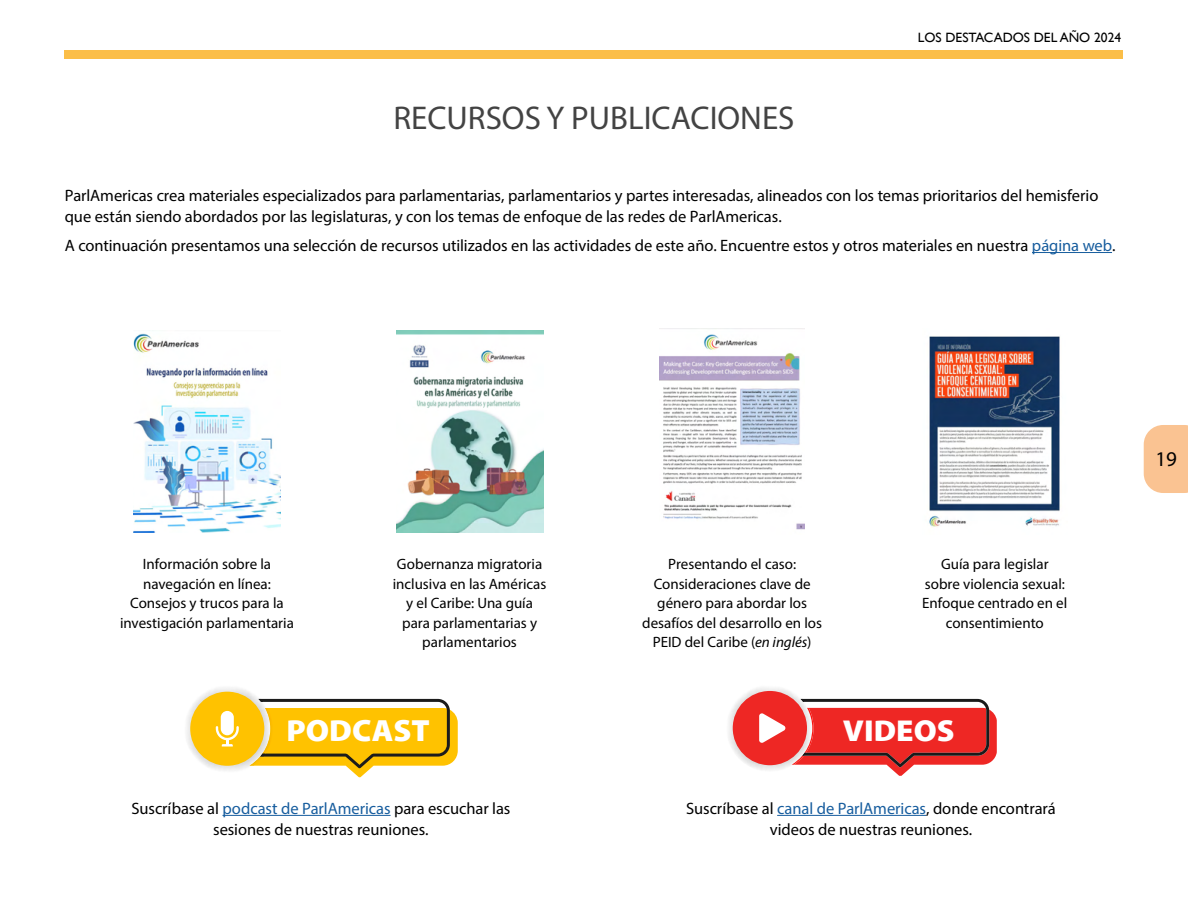
<style>
.page{position:relative;width:1188px;height:918px;background:#fff}
.page>*{position:absolute;margin:0;border:0;box-sizing:border-box;transform-origin:0 0}
.H2_-_Heading{font:33px "Myriad Pro";color:#434343}
.t1{font:900 30.9px "Myriad Pro";color:#fff;scale:1.04 1}
.t2{font:900 30.45px "Myriad Pro";color:#fff;scale:1.04 1}
.t3{font:21px "Myriad Pro";color:#000}
.Body_paragraph{font:16.5px/21px "Myriad Pro";letter-spacing:-.005em;color:#000;text-align:center}
.body_Resources_and_Pub{font:15px/19.5px "Myriad Pro";color:#000;text-align:center}
.t4{font:13.5px "Gill Sans";color:#000}
.s1{color:#175d9e}
.s2{font-style:italic}
</style>
<div class="page">
<div style="left:1144px;top:425px;width:44px;height:68px;background:#fac392"></div>
<hr style="left:1032px;top:252px;width:80px;height:1px;background:#175d9e">
<div style="left:65px;top:50px;width:1058px;height:9px;background:#fbbe48"></div>
<img style="left:134px;top:333px;width:147px;height:199px">
<img style="left:660px;top:334px;width:145px;height:196px">
<img style="left:929px;top:336px;width:131px;height:191px">
<hr style="left:777px;top:815px;width:149px;height:1px;background:#175d9e">
<svg style="left:812px;top:699px;width:185px;height:77px"></svg>
<img style="left:729px;top:688px;width:83px;height:82px">
<img style="left:792px;top:708px;width:22px;height:57px">
<img style="left:800px;top:699px;width:6px;height:57px">
<div style="left:733px;top:691px;width:74px;height:74px;background:#ee2724;border-radius:37px"></div>
<svg style="left:759px;top:713px;width:27px;height:30px"></svg>
<hr style="left:222px;top:815px;width:169px;height:1px;background:#175d9e">
<svg style="left:270px;top:699px;width:188px;height:79px"></svg>
<img style="left:187px;top:688px;width:83px;height:83px">
<img style="left:249px;top:708px;width:24px;height:58px">
<img style="left:258px;top:699px;width:7px;height:58px">
<div style="left:190px;top:692px;width:74px;height:74px;background:#ffc200;border-radius:50%"></div>
<div style="left:221px;top:711px;width:13px;height:24px;background:#fff;border-radius:7px"></div>
<svg style="left:216px;top:726px;width:23px;height:21px"></svg>
<img style="left:396px;top:331px;width:147px;height:201px">
<p class="H2_-_Heading" style="left:393px;top:97px;width:403px">RECURSOS Y PUBLICACIONES</p>
<p class="t4" style="left:918px;top:29px;width:205px">LOS DESTACADOS DEL AÑO 2024</p>
<p class="Body_paragraph" style="left:65px;top:185px;width:1035px;text-align:left">ParlAmericas crea materiales especializados para parlamentarias, parlamentarios y partes interesadas, alineados con los temas prioritarios del hemisferio que están siendo abordados por las legislaturas, y con los temas de enfoque de las redes de ParlAmericas.</p>
<p class="Body_paragraph" style="left:65px;top:235px;width:1052px">A continuación presentamos una selección de recursos utilizados en las actividades de este año. Encuentre estos y otros materiales en nuestra <span class="s1">página web</span>.</p>
<p class="body_Resources_and_Pub" style="left:120px;top:554px;width:175px">Información sobre la navegación en línea:<br>Consejos y trucos para la investigación parlamentaria</p>
<p class="body_Resources_and_Pub" style="left:393px;top:554px;width:155px">Gobernanza migratoria inclusiva en las Américas y el Caribe: Una guía para parlamentarias y parlamentarios</p>
<p class="body_Resources_and_Pub" style="left:642px;top:554px;width:181px">Presentando el caso:<br>Consideraciones clave de género para abordar los desafíos del desarrollo en los<br>PEID del Caribe (<span class="s2">en inglés</span>)</p>
<p class="body_Resources_and_Pub" style="left:922px;top:554px;width:147px">Guía para legislar sobre violencia sexual:<br>Enfoque centrado en el consentimiento</p>
<h2 class="t1" style="left:287px;top:710px;width:139px">PODCAST</h2>
<p class="Body_paragraph" style="left:132px;top:797px;width:380px">Suscríbase al <span class="s1">podcast de ParlAmericas</span> para escuchar las sesiones de nuestras reuniones.</p>
<h3 class="t2" style="left:843px;top:710px;width:109px">VIDEOS</h3>
<p class="Body_paragraph" style="left:686px;top:797px;width:371px">Suscríbase al <span class="s1">canal de ParlAmericas</span>, donde encontrará videos de nuestras reuniones.</p>
<p class="t3" style="left:1156px;top:446px;width:23px">19</p>
</div>
